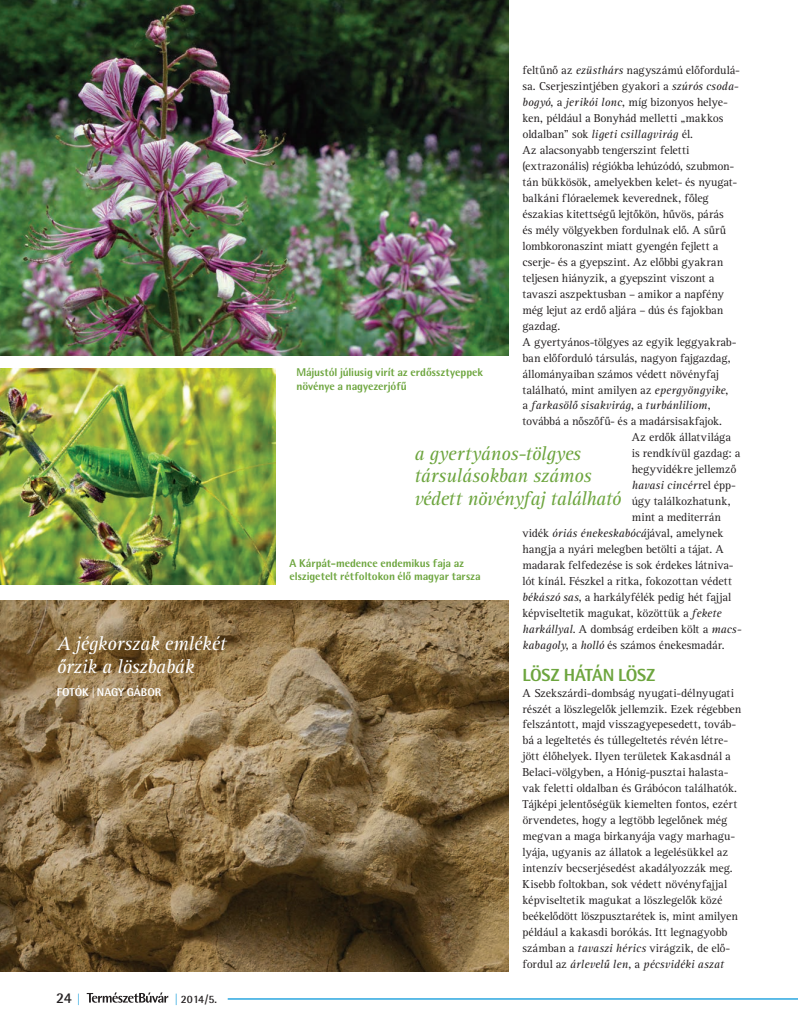
<style>
.page{position:relative;width:798px;height:1028px;background:#fff}
.page>*{position:absolute;margin:0;border:0;box-sizing:border-box;transform-origin:0 0}
.t1{font:italic 20px/22.5px "Rotis Srf PFL";letter-spacing:-.005em;color:#6da53e}
.t2{font:italic 20px/22.5px "Rotis Srf PFL";letter-spacing:-.005em;color:#fff}
.t3{font:700 17.5px "Rotis Sm Sn XPFL";letter-spacing:.005em;color:#6da53e}
.t4{font:700 15px "Rotis Sm Sn PFL";color:#231f20}
.t5{font:11.88px/16px "Rotis Srf PFL";letter-spacing:.02em;color:#231f20}
.t6{font:italic 11.88px "Rotis Srf PFL";letter-spacing:.02em;color:#231f20}
.t7{font:700 11.25px/13.8px "Rotis Sm Sn XPFL";letter-spacing:.015em;color:#6da53e}
.t8{font:700 11.25px "Rotis Sm Sn XPFL";letter-spacing:.02em;color:#fff}
.t9{font:700 11.25px "Rotis Sm Sn PFL";color:#231f20}
.s1{font-size:11.25px;color:#0095d9}
.s2{color:#0095d9}
.s3{font-style:italic}
.s4{font-style:normal}
</style>
<div class="page">
<svg style="left:87px;top:992px;width:81px;height:10px"></svg>
<hr style="left:228px;top:998px;width:569px;height:1px;background:#0095d9">
<img style="left:0;top:601px;width:508px;height:370px">
<img style="left:0;top:0;width:508px;height:355px">
<img style="left:0;top:368px;width:275px;height:217px">
<h1 class="t2" style="left:57px;top:633px;width:171px">A jégkorszak emlékét őrzik a löszbabák</h1>
<p class="t8" style="left:57px;top:684px;width:8px">FOTÓ</p>
<p class="t8" style="left:82px;top:684px;width:80px">k | Nagy Gábor</p>
<p class="t4" style="left:56px;top:988px;width:25px">24 <span class="s1">|</span></p>
<p class="t9" style="left:174px;top:992px;width:44px"><span class="s2">|</span> 2014/5.</p>
<p class="t5" style="left:522px;top:63px;width:218px">feltűnő az <span class="s3">ezüsthárs</span> nagyszámú előfordulá-</p>
<p class="t5" style="left:522px;top:79px;width:217px">sa. Cserjeszintjében gyakori a <span class="s3">szúrós csoda-</span></p>
<p class="t5" style="left:522px;top:95px;width:206px"><span class="s3">bogyó</span>, a <span class="s3">jerikói lonc</span>, míg bizonyos helye-</p>
<p class="t5" style="left:522px;top:111px;width:202px">ken, például a Bonyhád melletti „makkos</p>
<p class="t6" style="left:522px;top:128px;width:172px"><span class="s4">oldalban” sok</span> ligeti csillagvirág <span class="s4">él.</span></p>
<p class="t5" style="left:522px;top:143px;width:168px">Az alacsonyabb tengerszint feletti</p>
<p class="t5" style="left:522px;top:158px;width:212px">(extrazonális) régiókba lehúzódó, szubmon-</p>
<p class="t5" style="left:522px;top:174px;width:215px">tán bükkösök, amelyekben kelet- és nyugat-</p>
<p class="t5" style="left:522px;top:190px;width:187px">balkáni flóraelemek keverednek, főleg</p>
<p class="t5" style="left:522px;top:206px;width:202px">északias kitettségű lejtőkön, hűvös, párás</p>
<p class="t5" style="left:522px;top:222px;width:205px">és mély völgyekben fordulnak elő. A sűrű</p>
<p class="t5" style="left:522px;top:238px;width:197px">lombkoronaszint miatt gyengén fejlett a</p>
<p class="t5" style="left:522px;top:254px;width:202px">cserje- és a gyepszint. Az előbbi gyakran</p>
<p class="t5" style="left:522px;top:270px;width:193px">teljesen hiányzik, a gyepszint viszont a</p>
<p class="t5" style="left:522px;top:286px;width:202px">tavaszi aszpektusban – amikor a napfény</p>
<p class="t5" style="left:522px;top:302px;width:202px">még lejut az erdő aljára – dús és fajokban</p>
<p class="t5" style="left:522px;top:318px;width:39px">gazdag.</p>
<p class="t5" style="left:522px;top:334px;width:215px">A gyertyános-tölgyes az egyik leggyakrab-</p>
<p class="t5" style="left:522px;top:350px;width:209px">ban előforduló társulás, nagyon fajgazdag,</p>
<p class="t5" style="left:522px;top:366px;width:197px">állományaiban számos védett növényfaj</p>
<p class="t5" style="left:522px;top:382px;width:207px">található, mint amilyen az <span class="s3">epergyöngyike</span>,</p>
<p class="t6" style="left:522px;top:399px;width:189px"><span class="s4">a</span> farkasölő sisakvirág<span class="s4">, a</span> turbánliliom<span class="s4">,</span></p>
<p class="t5" style="left:522px;top:414px;width:201px">továbbá a nőszőfű- és a madársisakfajok.</p>
<p class="t5" style="left:631px;top:430px;width:100px">Az erdők állatvilága</p>
<p class="t5" style="left:631px;top:446px;width:110px">is rendkívül gazdag: a</p>
<p class="t5" style="left:631px;top:462px;width:106px">hegyvidékre jellemző</p>
<p class="t6" style="left:631px;top:478px;width:105px">havasi cincér<span class="s4">rel épp-</span></p>
<p class="t5" style="left:631px;top:493px;width:100px">úgy találkozhatunk,</p>
<p class="t5" style="left:631px;top:509px;width:90px">mint a mediterrán</p>
<p class="t5" style="left:522px;top:525px;width:202px">vidék <span class="s3">óriás énekeskabócá</span>jával, amelynek</p>
<p class="t5" style="left:522px;top:541px;width:203px">hangja a nyári melegben betölti a tájat. A</p>
<p class="t5" style="left:522px;top:557px;width:212px">madarak felfedezése is sok érdekes látniva-</p>
<p class="t5" style="left:522px;top:573px;width:211px">lót kínál. Fészkel a ritka, fokozottan védett</p>
<p class="t5" style="left:522px;top:589px;width:210px"><span class="s3">békászó sas</span>, a harkályfélék pedig hét fajjal</p>
<p class="t5" style="left:522px;top:605px;width:200px">képviseltetik magukat, közöttük a <span class="s3">fekete</span></p>
<p class="t5" style="left:522px;top:621px;width:220px"><span class="s3">harkállyal</span>. A dombság erdeiben költ a <span class="s3">macs-</span></p>
<p class="t5" style="left:522px;top:637px;width:203px"><span class="s3">kabagoly</span>, a <span class="s3">holló</span> és számos énekesmadár.</p>
<h2 class="t3" style="left:522px;top:663px;width:134px">Lösz hátán lösz</h2>
<p class="t5" style="left:522px;top:685px;width:220px">A Szekszárdi-dombság nyugati-délnyugati részét a löszlegelők jellemzik. Ezek régebben felszántott, majd visszagyepesedett, továb&shy;bá a legeltetés és túllegeltetés révén létre&shy;jött élőhelyek. Ilyen területek Kakasdnál a Belaci-völgyben, a Hónig-pusztai halasta&shy;vak feletti oldalban és Grábócon találhatók.<br>Tájképi jelentőségük kiemelten fontos, ezért örvendetes, hogy a legtöbb legelőnek még megvan a maga birkanyája vagy marhagu&shy;lyája, ugyanis az állatok a legelésükkel az intenzív becserjésedést akadályozzák meg.<br>Kisebb foltokban, sok védett növényfajjal képviseltetik magukat a löszlegelők közé beékelődött löszpusztarétek is, mint amilyen például a kakasdi borókás. Itt legnagyobb számban a <span class="s3">tavaszi hérics</span> virágzik, de elő&shy;fordul az <span class="s3">árlevelű len</span>, a <span class="s3">pécsvidéki aszat</span></p>
<p class="t7" style="left:296px;top:365px;width:188px">Májustól júliusig virít az erdőssztyeppek növénye a nagyezerjófű</p>
<h1 class="t1" style="left:414px;top:442px;width:207px">a gyertyános-tölgyes társulásokban számos védett növényfaj található</h1>
<p class="t7" style="left:289px;top:555px;width:192px">A Kárpát-medence endemikus faja az elszigetelt rétfoltokon élő magyar tarsza</p>
</div>
